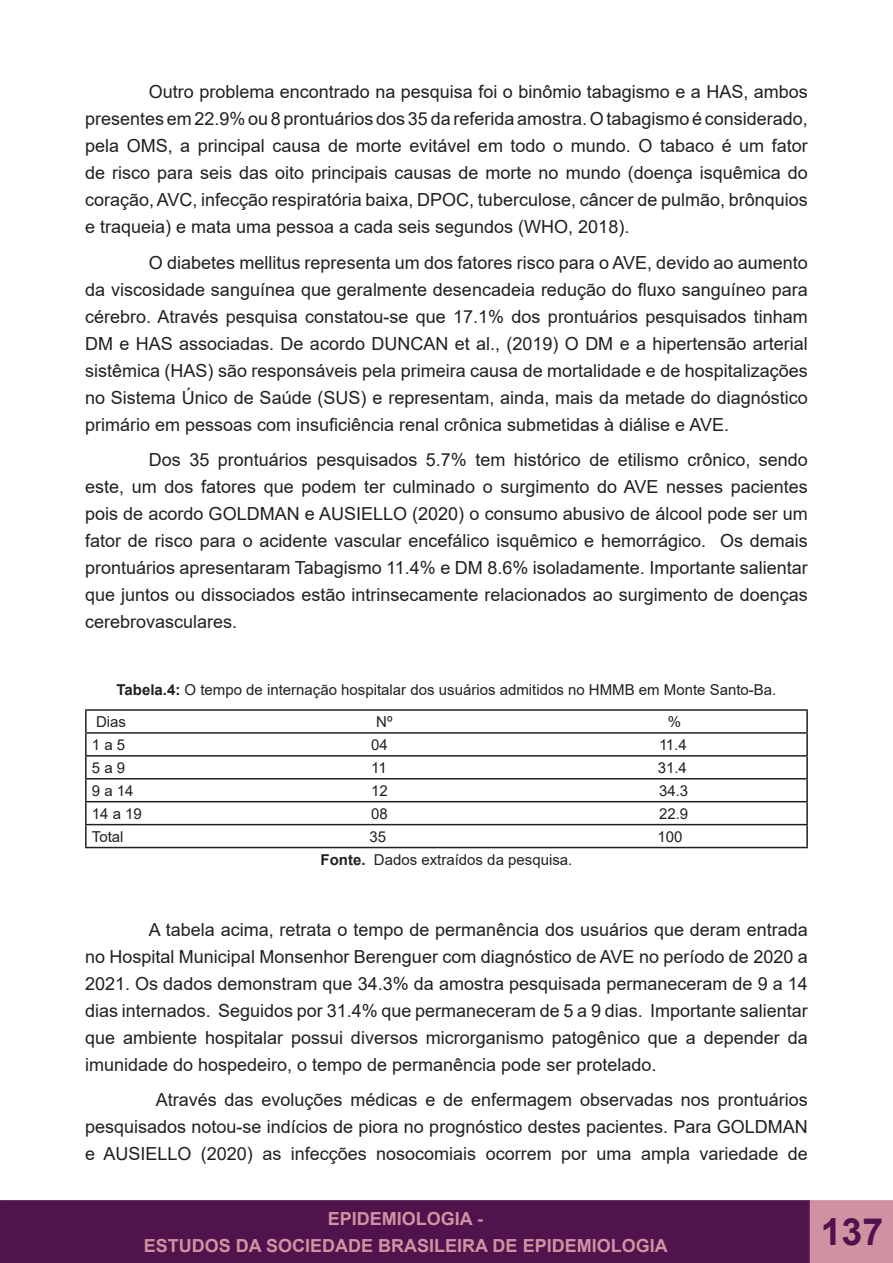
<style>
.page{position:relative;width:893px;height:1263px;background:#fff}
.page>*{position:absolute;margin:0;border:0;box-sizing:border-box;transform-origin:0 0}
.t1{font:700 37.5px "Arial";color:#50134c}
.t2{font:18px/27px "Arial";color:#231f20;text-align:justify}
.t3{font:700 18px/27px "Arial";color:#d092a3;text-align:center}
.t4{font:15px "Arial";color:#231f20}
.s1{font-weight:700}
</style>
<div class="page">
<div style="left:0;top:1201px;width:810px;height:61px;background:#50134c"></div>
<div style="left:0;top:1200px;width:811px;height:63px;border:2px solid #50134c"></div>
<div style="left:810px;top:1200px;width:83px;height:63px;background:#d092a3"></div>
<hr style="left:85px;top:709px;width:723px;height:2px;background:#231f20">
<hr style="left:85px;top:711px;width:2px;height:21px;background:#231f20">
<hr style="left:806px;top:711px;width:2px;height:21px;background:#231f20">
<hr style="left:85px;top:732px;width:723px;height:2px;background:#231f20">
<hr style="left:85px;top:734px;width:2px;height:21px;background:#231f20">
<hr style="left:806px;top:734px;width:2px;height:21px;background:#231f20">
<hr style="left:85px;top:755px;width:723px;height:2px;background:#231f20">
<hr style="left:85px;top:757px;width:2px;height:21px;background:#231f20">
<hr style="left:806px;top:757px;width:2px;height:21px;background:#231f20">
<hr style="left:85px;top:778px;width:723px;height:1px;background:#231f20">
<hr style="left:85px;top:779px;width:2px;height:22px;background:#231f20">
<hr style="left:806px;top:779px;width:2px;height:22px;background:#231f20">
<hr style="left:85px;top:801px;width:723px;height:1px;background:#231f20">
<hr style="left:85px;top:802px;width:2px;height:22px;background:#231f20">
<hr style="left:806px;top:802px;width:2px;height:22px;background:#231f20">
<hr style="left:85px;top:824px;width:723px;height:1px;background:#231f20">
<hr style="left:85px;top:825px;width:2px;height:22px;background:#231f20">
<hr style="left:806px;top:825px;width:2px;height:22px;background:#231f20">
<hr style="left:85px;top:847px;width:723px;height:1px;background:#231f20">
<p class="t2" style="left:85px;top:78px;width:724px;text-indent:64px">Outro problema encontrado na pesquisa foi o binômio tabagismo e a HAS, ambos presentes em 22.9% ou 8 prontuários dos 35 da referida amostra. O tabagismo é considerado, pela OMS, a principal causa de morte evitável em todo o mundo. O tabaco é um fator de risco para seis das oito principais causas de morte no mundo (doença isquêmica do coração, AVC, infecção respiratória baixa, DPOC, tuberculose, câncer de pulmão, brônquios e traqueia) e mata uma pessoa a cada seis segundos (WHO, 2018).</p>
<p class="t2" style="left:85px;top:249px;width:724px;text-indent:64px">O diabetes mellitus representa um dos fatores risco para o AVE, devido ao aumento da viscosidade sanguínea que geralmente desencadeia redução do fluxo sanguíneo para cérebro. Através pesquisa constatou-se que 17.1% dos prontuários pesquisados tinham DM e HAS associadas. De acordo DUNCAN et al., (2019) O DM e a hipertensão arterial sistêmica (HAS) são responsáveis pela primeira causa de mortalidade e de hospitalizações no Sistema Único de Saúde (SUS) e representam, ainda, mais da metade do diagnóstico primário em pessoas com insuficiência renal crônica submetidas à diálise e AVE.</p>
<p class="t2" style="left:85px;top:446px;width:724px;text-indent:64px">Dos 35 prontuários pesquisados 5.7% tem histórico de etilismo crônico, sendo este, um dos fatores que podem ter culminado o surgimento do AVE nesses pacientes pois de acordo GOLDMAN e AUSIELLO (2020) o consumo abusivo de álcool pode ser um fator de risco para o acidente vascular encefálico isquêmico e hemorrágico. Os demais prontuários apresentaram Tabagismo 11.4% e DM 8.6% isoladamente. Importante salientar que juntos ou dissociados estão intrinsecamente relacionados ao surgimento de doenças cerebrovasculares.</p>
<p class="t4" style="left:116px;top:679px;width:661px"><span class="s1">Tabela.4:</span> O tempo de internação hospitalar dos usuários admitidos no HMMB em Monte Santo-Ba.</p>
<p class="t4" style="left:96px;top:711px;width:31px">Dias</p>
<p class="t4" style="left:376px;top:711px;width:18px">Nº</p>
<p class="t4" style="left:668px;top:711px;width:15px">%</p>
<p class="t4" style="left:92px;top:734px;width:35px">1 a 5</p>
<p class="t4" style="left:371px;top:734px;width:18px">04</p>
<p class="t4" style="left:659px;top:734px;width:29px">11.4</p>
<p class="t4" style="left:92px;top:757px;width:35px">5 a 9</p>
<p class="t4" style="left:371px;top:757px;width:17px">11</p>
<p class="t4" style="left:658px;top:757px;width:31px">31.4</p>
<p class="t4" style="left:92px;top:780px;width:43px">9 a 14</p>
<p class="t4" style="left:371px;top:780px;width:18px">12</p>
<p class="t4" style="left:659px;top:780px;width:31px">34.3</p>
<p class="t4" style="left:92px;top:803px;width:52px">14 a 19</p>
<p class="t4" style="left:371px;top:803px;width:18px">08</p>
<p class="t4" style="left:659px;top:803px;width:31px">22.9</p>
<p class="t4" style="left:92px;top:826px;width:33px">Total</p>
<p class="t4" style="left:370px;top:826px;width:18px">35</p>
<p class="t4" style="left:657px;top:826px;width:27px">100</p>
<p class="t4" style="left:321px;top:849px;width:253px"><span class="s1">Fonte.</span> Dados extraídos da pesquisa.</p>
<p class="t2" style="left:85px;top:916px;width:724px;text-indent:64px">A tabela acima, retrata o tempo de permanência dos usuários que deram entrada no Hospital Municipal Monsenhor Berenguer com diagnóstico de AVE no período de 2020 a 2021. Os dados demonstram que 34.3% da amostra pesquisada permaneceram de 9 a 14 dias internados. Seguidos por 31.4% que permaneceram de 5 a 9 dias. Importante salientar que ambiente hospitalar possui diversos microrganismo patogênico que a depender da imunidade do hospedeiro, o tempo de permanência pode ser protelado.</p>
<p class="t2" style="left:85px;top:1086px;width:724px;text-indent:71px">Através das evoluções médicas e de enfermagem observadas nos prontuários pesquisados notou-se indícios de piora no prognóstico destes pacientes. Para GOLDMAN e AUSIELLO (2020) as infecções nosocomiais ocorrem por uma ampla variedade de</p>
<p class="t3" style="left:144px;top:1205px;width:525px">EPIDEMIOLOGIA -<br>ESTUDOS DA SOCIEDADE BRASILEIRA DE EPIDEMIOLOGIA</p>
<h1 class="t1" style="left:821px;top:1206px;width:64px">137</h1>
</div>
